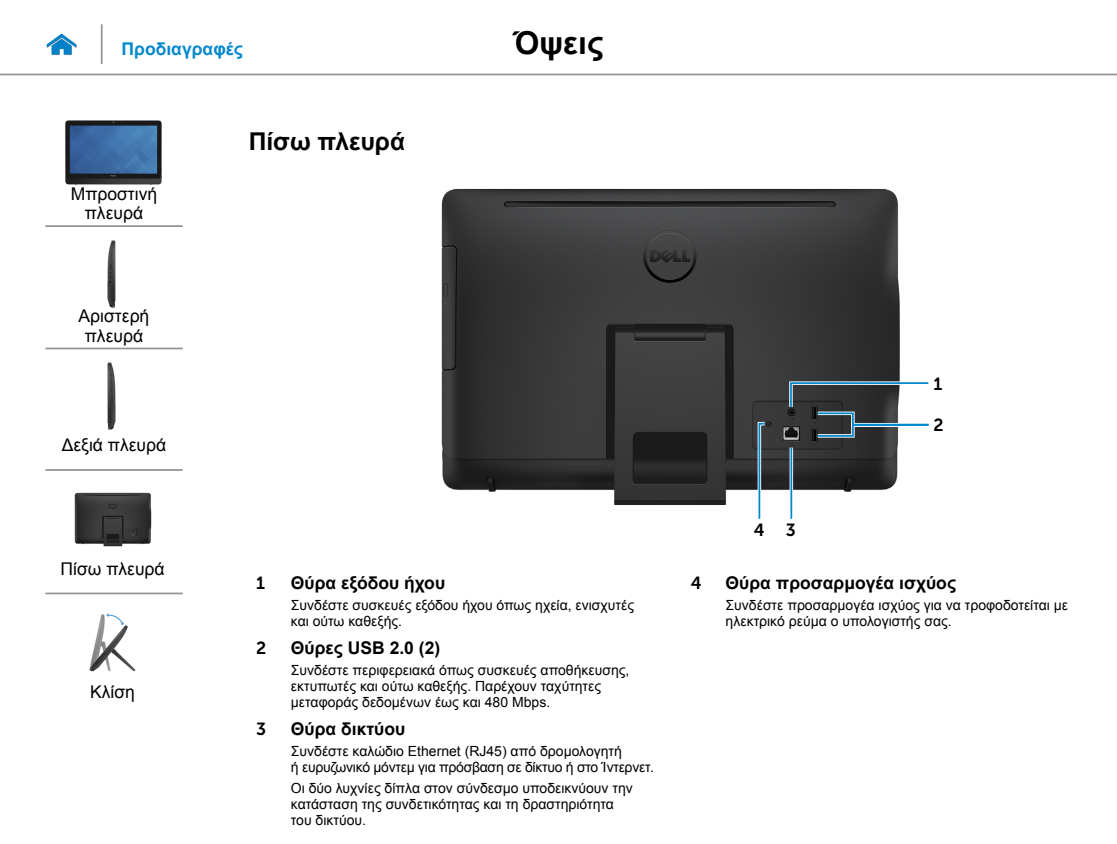
<style>
.page{position:relative;width:1117px;height:844px;background:#fff}
.page>*{position:absolute;margin:0;border:0;box-sizing:border-box;transform-origin:0 0}
.t1{font:700 31.5px "Arial";color:#000}
.Head2{font:700 24.5px "Arial";color:#000}
.Callout_Head{font:700 17.5px "Arial";color:#000}
.t2{font:17.5px/19.2px "Arial";color:#000;text-align:center}
.t3{font:700 17.5px "Arial";color:#0087cc}
.Callout_Head-2{font:17.5px "Museo Sans For Dell 700";color:#000}
.Callout-L{font:17.5px "Museo Sans For Dell 700";color:#000}
.Callout_description{font:14px/16.1px "Arial";color:#000}
.Callout_description-2{font:14px/16.1px "Arial";letter-spacing:-.02em;color:#000}
</style>
<div class="page">
<hr style="left:0;top:74px;width:1116px;height:1px;background:#939598">
<img style="left:46px;top:33px;width:31px;height:23px">
<img style="left:441px;top:188px;width:459px;height:327px">
<hr style="left:789px;top:447px;width:3px;height:71px;background:#fff">
<hr style="left:790px;top:447px;width:2px;height:71px;background:#0087cc">
<svg style="left:755px;top:420px;width:13px;height:99px"></svg>
<svg style="left:787px;top:379px;width:142px;height:60px"></svg>
<hr style="left:101px;top:24px;width:2px;height:40px;background:#939598">
<img style="left:65px;top:120px;width:97px;height:65px">
<img style="left:107px;top:240px;width:9px;height:68px">
<img style="left:107px;top:362px;width:9px;height:68px">
<img style="left:74px;top:492px;width:78px;height:55px">
<img style="left:89px;top:613px;width:47px;height:59px">
<hr style="left:45px;top:225px;width:138px;height:2px;background:#939598">
<hr style="left:45px;top:347px;width:138px;height:2px;background:#939598">
<hr style="left:45px;top:469px;width:138px;height:1px;background:#939598">
<hr style="left:45px;top:592px;width:138px;height:2px;background:#939598">
<p class="t3" style="left:122px;top:37px;width:123px">Προδιαγραφές</p>
<h1 class="t1" style="left:513px;top:22px;width:91px">Όψεις</h1>
<p class="t2" style="left:71px;top:184px;width:88px">Μπροστινή πλευρά</p>
<p class="t2" style="left:79px;top:307px;width:72px">Αριστερή πλευρά</p>
<p class="t2" style="left:62px;top:435px;width:106px">Δεξιά πλευρά</p>
<p class="t2" style="left:60px;top:559px;width:106px">Πίσω πλευρά</p>
<p class="t2" style="left:90px;top:682px;width:46px">Κλίση</p>
<p class="Head2" style="left:249px;top:125px;width:158px">Πίσω πλευρά</p>
<p class="Callout_Head-2" style="left:256px;top:573px;width:10px">1</p>
<p class="Callout_Head" style="left:291px;top:571px;width:156px">Θύρα εξόδου ήχου</p>
<p class="Callout_description" style="left:291px;top:597px;width:344px">Συνδέστε συσκευές εξόδου ήχου όπως ηχεία, ενισχυτές και ούτω καθεξής.</p>
<p class="Callout_Head-2" style="left:256px;top:638px;width:12px">2</p>
<p class="Callout_Head" style="left:291px;top:635px;width:151px">Θύρες USB 2.0 (2)</p>
<p class="Callout_description" style="left:291px;top:661px;width:340px">Συνδέστε περιφερειακά όπως συσκευές αποθήκευσης, εκτυπωτές και ούτω καθεξής. Παρέχουν ταχύτητες μεταφοράς δεδομένων έως και 480 Mbps.</p>
<p class="Callout_Head-2" style="left:256px;top:719px;width:12px">3</p>
<p class="Callout_Head" style="left:291px;top:716px;width:116px">Θύρα δικτύου</p>
<p class="Callout_description-2" style="left:291px;top:742px;width:364px">Συνδέστε καλώδιο Ethernet (RJ45) από δρομολογητή<br>ή ευρυζωνικό μόντεμ για πρόσβαση σε δίκτυο ή στο Ίντερνετ.</p>
<p class="Callout_description" style="left:291px;top:779px;width:343px">Οι δύο λυχνίες δίπλα στον σύνδεσμο υποδεικνύουν την κατάσταση της συνδετικότητας και τη δραστηριότητα του δικτύου.</p>
<p class="Callout-L" style="left:933px;top:374px;width:10px">1</p>
<p class="Callout-L" style="left:753px;top:520px;width:12px">4</p>
<p class="Callout-L" style="left:785px;top:520px;width:12px">3</p>
<p class="Callout-L" style="left:933px;top:415px;width:12px">2</p>
<p class="Callout_Head-2" style="left:690px;top:573px;width:12px">4</p>
<p class="Callout_Head" style="left:725px;top:571px;width:232px">Θύρα προσαρμογέα ισχύος</p>
<p class="Callout_description" style="left:725px;top:597px;width:344px">Συνδέστε προσαρμογέα ισχύος για να τροφοδοτείται με ηλεκτρικό ρεύμα ο υπολογιστής σας.</p>
</div>
